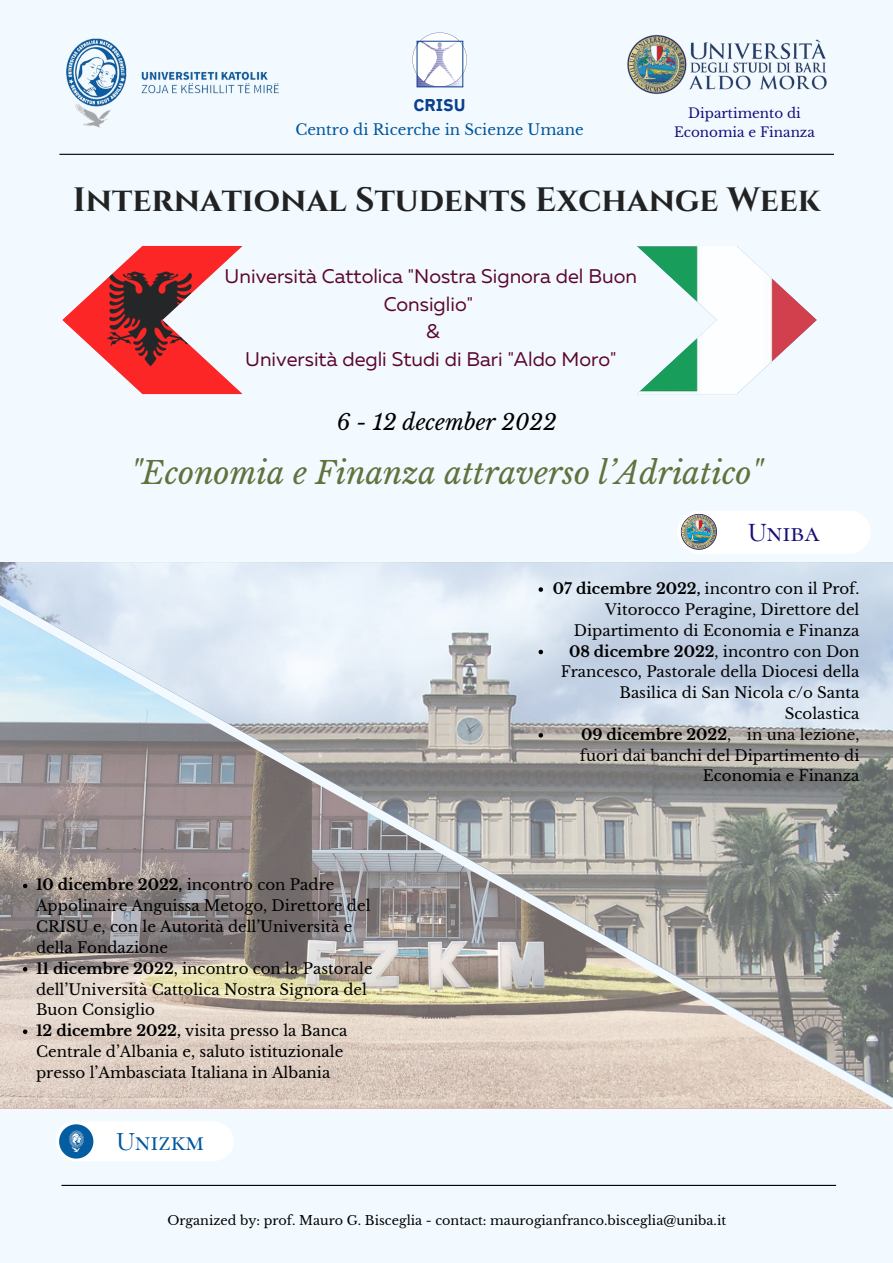
<style>
.page{position:relative;width:893px;height:1263px;background:#f2faff}
.page>*{position:absolute;margin:0;border:0;box-sizing:border-box;transform-origin:0 0}
.t1{font:700 33.75px "Cinzel";color:#222}
.t2{font:italic 30.75px "Libre Baskerville";color:#60723d}
.t3{font:500 27.3px "Cormorant SC";color:#140f7b}
.t4{font:500 27px "Cormorant SC";color:#01569c}
.t5{font:italic 21.75px "Libre Baskerville";color:#000}
.t6{font:19.73px/27.5px "Muller";color:#5b062f;text-align:center}
.t7{font:700 17.02px "IBM Plex Sans";letter-spacing:-.005em;color:#0a3f8e}
.t8{font:15px/20.9px "Libre Baskerville";color:#000}
.t9{font:15px "Libre Baskerville";color:#01569c}
.t10{font:13.5px/18.6px "Libre Baskerville";color:#140f7b;text-align:center}
.t11{font:12.75px "Libre Baskerville";color:#000}
.s1{font-weight:700}
</style>
<div class="page">
<img style="left:0;top:572px;width:892px;height:536px">
<div style="left:56px;top:1121px;width:178px;height:40px;background:#fff;border-radius:20px"></div>
<img style="left:59px;top:1124px;width:34px;height:34px">
<div style="left:677px;top:511px;width:193px;height:43px;background:#fff;border-radius:22px"></div>
<img style="left:680px;top:514px;width:37px;height:36px">
<img style="left:627px;top:34px;width:200px;height:60px">
<img style="left:66px;top:38px;width:213px;height:90px">
<img style="left:637px;top:246px;width:179px;height:148px">
<img style="left:62px;top:246px;width:180px;height:148px">
<hr style="left:59px;top:154px;width:775px;height:1px;background:#000">
<hr style="left:61px;top:1185px;width:775px;height:1px;background:#000">
<svg style="left:412px;top:33px;width:55px;height:55px"></svg>
<svg style="left:23px;top:884px;width:4px;height:4px"></svg>
<svg style="left:23px;top:967px;width:4px;height:4px"></svg>
<svg style="left:23px;top:1029px;width:4px;height:5px"></svg>
<svg style="left:538px;top:587px;width:5px;height:5px"></svg>
<svg style="left:538px;top:650px;width:5px;height:4px"></svg>
<svg style="left:538px;top:733px;width:5px;height:4px"></svg>
<p class="t7" style="left:413px;top:93px;width:54px">CRISU</p>
<p class="t9" style="left:295px;top:120px;width:290px">Centro di Ricerche in Scienze Umane</p>
<p class="t10" style="left:674px;top:104px;width:142px">Dipartimento di<br>Economia e Finanza</p>
<h1 class="t1" style="left:73px;top:178px;width:749px">International Students Exchange Week</h1>
<h3 class="t6" style="left:225px;top:264px;width:414px">Università Cattolica "Nostra Signora del Buon<br>Consiglio"<br>&amp;<br>Università degli Studi di Bari "Aldo Moro"</h3>
<h3 class="t5" style="left:337px;top:408px;width:221px">6 - 12 december 2022</h3>
<h2 class="t2" style="left:131px;top:454px;width:633px">"Economia e Finanza attraverso l’Adriatico"</h2>
<h3 class="t3" style="left:748px;top:516px;width:73px">Uniba</h3>
<p class="t8" style="left:36px;top:875px;width:338px"><span class="s1">10 dicembre 2022,</span> incontro con Padre Appolinaire Anguissa Metogo, Direttore del CRISU e, con le Autorità dell’Università e della Fondazione<br><span class="s1">11 dicembre 2022</span>, incontro con la Pastorale dell’Università Cattolica Nostra Signora del Buon Consiglio<br><span class="s1">12 dicembre 2022,</span> visita presso la Banca Centrale d’Albania e, saluto istituzionale presso l’Ambasciata Italiana in Albania</p>
<h3 class="t4" style="left:116px;top:1124px;width:89px">Unizkm</h3>
<p class="t8" style="left:553px;top:578px;width:308px;text-align:right"><span class="s1">07 dicembre 2022,</span> incontro con il Prof.<br>Vitorocco Peragine, Direttore del<br>Dipartimento di Economia e Finanza<br><span class="s1">08 dicembre 2022</span>, incontro con Don<br>Francesco, Pastorale della Diocesi della<br>Basilica di San Nicola c/o Santa<br>Scolastica<br><span class="s1">09 dicembre 2022</span>, in una lezione, fuori dai banchi del Dipartimento di<br>Economia e Finanza</p>
<p class="t11" style="left:167px;top:1212px;width:560px">Organized by: prof. Mauro G. Bisceglia - contact: maurogianfranco.bisceglia@uniba.it</p>
</div>
